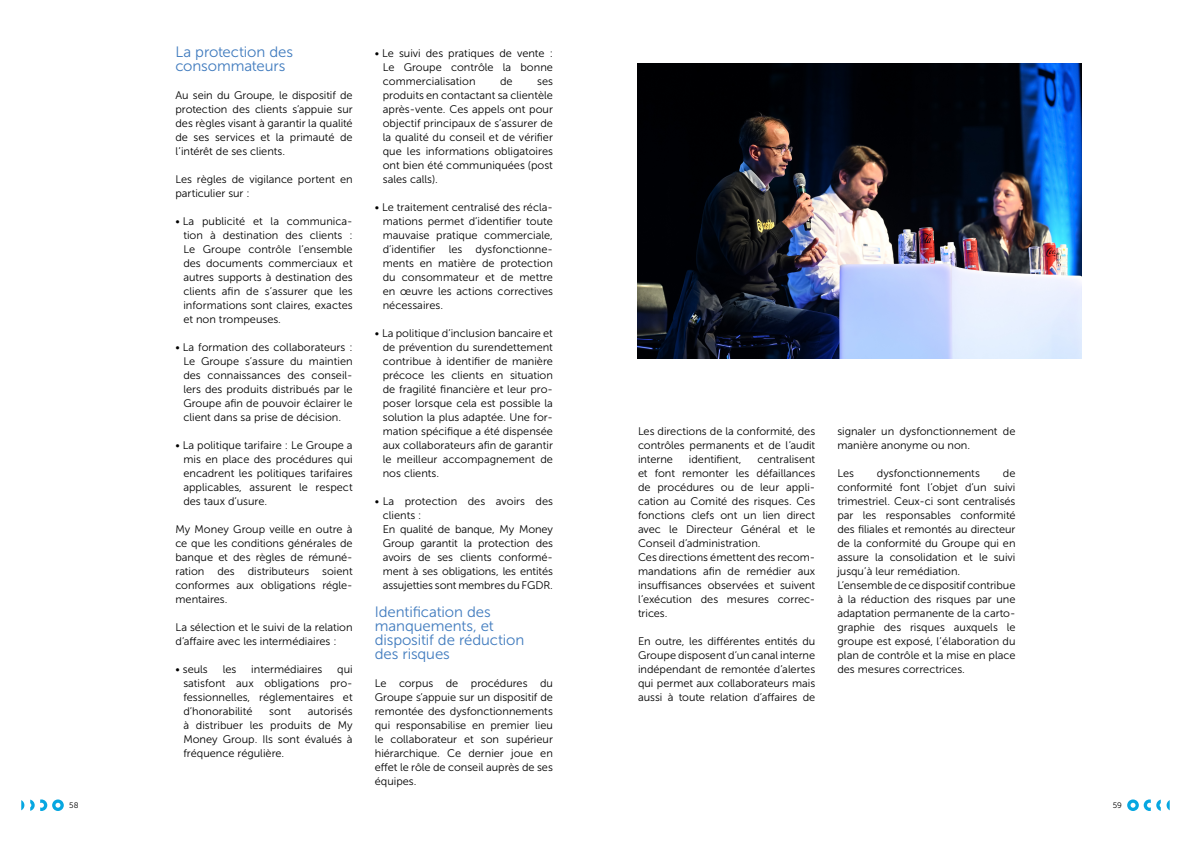
<style>
.page{position:relative;width:1191px;height:842px;background:#fff}
.page>*{position:absolute;margin:0;border:0;box-sizing:border-box;transform-origin:0 0}
.t1{font:15px/14px "Museo Sans 300";letter-spacing:-.005em;color:#407bbe}
.t2{font:11px/14px "Museo Sans 300";color:#000;text-align:justify}
.t3{font:8px "Museo Sans 300";color:#000}
</style>
<div class="page">
<img style="left:638px;top:64px;width:443px;height:295px">
<svg style="left:21px;top:800px;width:3px;height:10px"></svg>
<svg style="left:30px;top:799px;width:34px;height:12px"></svg>
<svg style="left:1156px;top:800px;width:4px;height:11px"></svg>
<svg style="left:1166px;top:800px;width:3px;height:10px"></svg>
<svg style="left:1127px;top:799px;width:23px;height:12px"></svg>
<h1 class="t1" style="left:175px;top:44px;width:119px">La protection des consommateurs</h1>
<p class="t2" style="left:175px;top:88px;width:179px">Au sein du Groupe, le dispositif de protection des clients s’appuie sur des règles visant à garantir la qualité de ses services et la primauté de l’intérêt de ses clients.</p>
<p class="t2" style="left:175px;top:172px;width:179px">Les règles de vigilance portent en particulier sur :</p>
<p class="t2" style="left:183px;top:214px;width:171px;text-indent:-8px">• La publicité et la communica&shy;tion à destination des clients :<br>Le Groupe contrôle l’ensemble des documents commerciaux et autres supports à destination des clients afin de s’assurer que les informations sont claires, exactes et non trompeuses.</p>
<p class="t2" style="left:183px;top:340px;width:171px;text-indent:-8px">• La formation des collaborateurs :<br>Le Groupe s’assure du maintien des connaissances des conseil&shy;lers des produits distribués par le Groupe afin de pouvoir éclairer le client dans sa prise de décision.</p>
<p class="t2" style="left:183px;top:438px;width:171px;text-indent:-8px">• La politique tarifaire : Le Groupe a mis en place des procédures qui encadrent les politiques tarifaires applicables, assurent le respect des taux d’usure.</p>
<p class="t2" style="left:175px;top:522px;width:179px">My Money Group veille en outre à ce que les conditions générales de banque et des règles de rémuné&shy;ration des distributeurs soient conformes aux obligations régle&shy;mentaires.</p>
<p class="t2" style="left:175px;top:620px;width:179px">La sélection et le suivi de la relation d’affaire avec les intermédiaires :</p>
<p class="t2" style="left:175px;top:662px;width:34px">• seuls</p>
<p class="t2" style="left:223px;top:662px;width:15px">les</p>
<p class="t2" style="left:251px;top:662px;width:73px">intermédiaires</p>
<p class="t2" style="left:183px;top:662px;width:171px;text-indent:154px">qui satisfont aux obligations pro&shy;fessionnelles, réglementaires et d’honorabilité</p>
<p class="t2" style="left:183px;top:704px;width:171px;text-indent:124px">autorisés à distribuer les produits de My Money Group. Ils sont évalués à fréquence régulière.</p>
<p class="t2" style="left:269px;top:704px;width:23px">sont</p>
<p class="t2" style="left:383px;top:46px;width:172px;text-indent:-8px">• Le suivi des pratiques de vente :<br>Le Groupe contrôle la bonne commercialisation</p>
<p class="t2" style="left:500px;top:74px;width:14px">de</p>
<p class="t2" style="left:383px;top:74px;width:172px;text-indent:154px">ses produits en contactant sa clientèle après-vente. Ces appels ont pour objectif principaux de s’assurer de la qualité du conseil et de vérifier que les informations obligatoires ont bien été communiquées (post sales calls).</p>
<p class="t2" style="left:383px;top:200px;width:172px;text-indent:-8px">• Le traitement centralisé des récla&shy;mations permet d’identifier toute mauvaise pratique commerciale, d’identifier les dysfonctionne&shy;ments en matière de protection du consommateur et de mettre en œuvre les actions correctives nécessaires.</p>
<p class="t2" style="left:383px;top:326px;width:172px;text-indent:-8px">• La politique d’inclusion bancaire et de prévention du surendettement contribue à identifier de manière précoce les clients en situation de fragilité financière et leur pro&shy;poser lorsque cela est possible la solution la plus adaptée. Une for&shy;mation spécifique a été dispensée aux collaborateurs afin de garantir le meilleur accompagnement de nos clients.</p>
<p class="t2" style="left:383px;top:494px;width:172px;text-align:left;text-indent:-8px">• La protection des avoirs des clients :<br>En qualité de banque, My Money<br>Group garantit la protection des avoirs de ses clients conformé&shy;ment à ses obligations, les entités assujetties sont membres du FGDR.</p>
<h1 class="t1" style="left:375px;top:604px;width:151px">Identification des manquements, et dispositif de réduction des risques</h1>
<p class="t2" style="left:375px;top:676px;width:180px">Le corpus de procédures du Groupe s’appuie sur un dispositif de remontée des dysfonctionnements qui responsabilise en premier lieu le collaborateur et son supérieur hiérarchique. Ce dernier joue en effet le rôle de conseil auprès de ses équipes.</p>
<p class="t2" style="left:638px;top:424px;width:179px">Les directions de la conformité, des contrôles permanents et de l’audit interne</p>
<p class="t2" style="left:689px;top:452px;width:54px">identifient,</p>
<p class="t2" style="left:638px;top:452px;width:179px;text-align:left;text-indent:119px">centralisent et font remonter les défaillances de procédures ou de leur appli&shy;cation au Comité des risques. Ces fonctions clefs ont un lien direct avec le Directeur Général et le<br>Conseil d’administration.<br>Ces directions émettent des recom&shy;mandations afin de remédier aux insuffisances observées et suivent l’exécution des mesures correc&shy;trices.</p>
<p class="t2" style="left:638px;top:634px;width:179px">En outre, les différentes entités du Groupe disposent d’un canal interne indépendant de remontée d’alertes qui permet aux collaborateurs mais aussi à toute relation d’affaires de</p>
<p class="t2" style="left:837px;top:424px;width:180px">signaler un dysfonctionnement de manière anonyme ou non.</p>
<p class="t2" style="left:837px;top:466px;width:18px">Les</p>
<p class="t2" style="left:877px;top:466px;width:105px">dysfonctionnements</p>
<p class="t2" style="left:837px;top:466px;width:180px;text-align:left;text-indent:165px">de conformité font l’objet d’un suivi trimestriel. Ceux-ci sont centralisés par les responsables conformité des filiales et remontés au directeur de la conformité du Groupe qui en assure la consolidation et le suivi jusqu’à leur remédiation.<br>L’ensemble de ce dispositif contribue à la réduction des risques par une adaptation permanente de la carto&shy;graphie des risques auxquels le groupe est exposé, l’élaboration du plan de contrôle et la mise en place des mesures correctrices.</p>
<p class="t3" style="left:69px;top:801px;width:11px">58</p>
<p class="t3" style="left:1112px;top:801px;width:11px">59</p>
</div>
